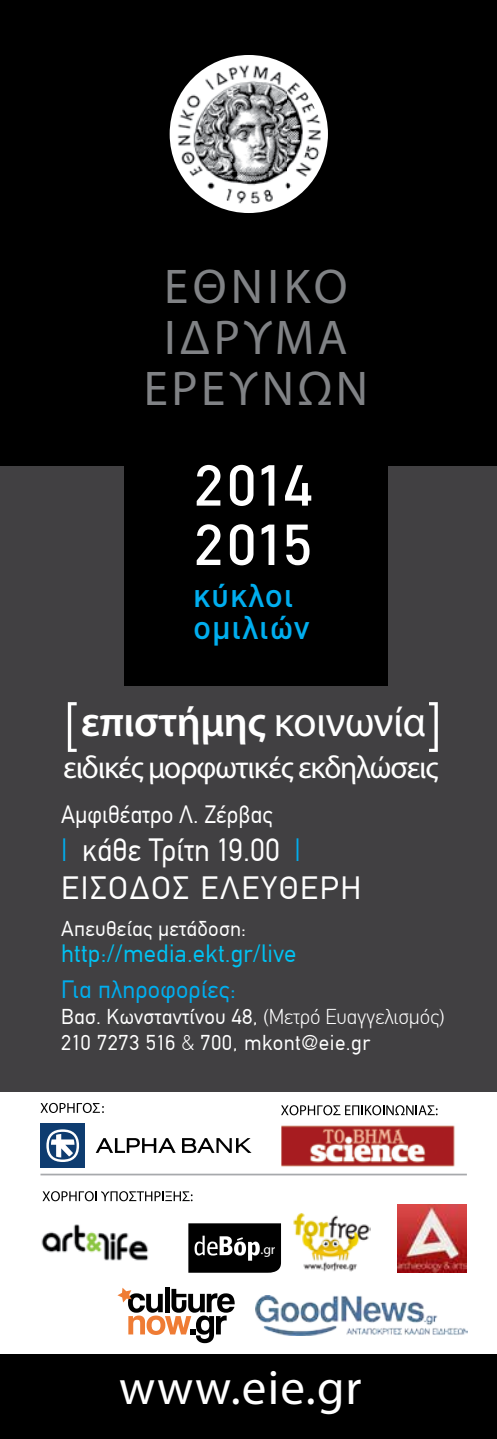
<style>
.page{position:relative;width:497px;height:1439px;background:#fff}
.page>*{position:absolute;margin:0;border:0;box-sizing:border-box;transform-origin:0 0}
.t1{font:500 57.75px/59.3px "CFDIN Std";letter-spacing:.035em;color:#fff}
.t2{font:49px/50.8px "Myriad Pro";letter-spacing:.075em;color:#808285;text-align:center}
.t3{font:49px "Myriad Pro";letter-spacing:.025em;color:#fff}
.t4{font:600 42.88px "Myriad Pro";letter-spacing:-.01em;color:#fff}
.t5{font:500 33.07px/32px "CFDIN Std";letter-spacing:.025em;color:#00aeef}
.t6{font:31.68px "Myriad Pro";letter-spacing:-.035em;color:#fff}
.t7{font:31.5px/38px "CF Din";letter-spacing:.05em;color:#fff;scale:.95 1}
.t8{font:24.5px "CF Din";letter-spacing:.01em;color:#00c2f3}
.t9{font:24.5px "CF Din";color:#fff;scale:.95 1}
.t10{font:24.5px "CF Din";letter-spacing:.01em;color:#00aeef}
.t11{font:21px/26.2px "CF Din";letter-spacing:.01em;color:#fff}
.t12{font:13.83px "Myriad Pro";color:#fff}
.s1{font-family:"CFDIN Std";font-weight:300;font-size:63px}
.s2{font-weight:400}
.s3{color:#00aeef}
.s4{font-weight:300}
</style>
<div class="page">
<div style="left:0;top:455px;width:496px;height:636px;background:#414042"></div>
<div style="left:0;top:0;width:496px;height:465px;background:#000"></div>
<div style="left:169px;top:55px;width:158px;height:158px;background:#fff;border-radius:50%"></div>
<img style="left:176px;top:63px;width:111px;height:109px">
<img style="left:286px;top:75px;width:34px;height:119px">
<img style="left:186px;top:171px;width:101px;height:34px">
<div style="left:124px;top:423px;width:263px;height:263px;background:#000"></div>
<div style="left:0;top:1354px;width:496px;height:85px;background:#000"></div>
<img style="left:281px;top:1125px;width:174px;height:42px">
<svg style="left:40px;top:1103px;width:64px;height:10px"></svg>
<svg style="left:281px;top:1105px;width:156px;height:10px"></svg>
<svg style="left:42px;top:1191px;width:150px;height:10px"></svg>
<svg style="left:188px;top:1223px;width:93px;height:49px"></svg>
<img style="left:293px;top:1213px;width:77px;height:59px">
<img style="left:41px;top:1224px;width:107px;height:37px">
<div style="left:40px;top:1123px;width:45px;height:45px;background:#0e3c70"></div>
<svg style="left:46px;top:1129px;width:33px;height:33px"></svg>
<svg style="left:49px;top:1132px;width:27px;height:27px"></svg>
<svg style="left:51px;top:1134px;width:23px;height:23px"></svg>
<svg style="left:96px;top:1138px;width:79px;height:15px"></svg>
<svg style="left:182px;top:1138px;width:69px;height:15px"></svg>
<hr style="left:40px;top:1173px;width:426px;height:2px;background:#a7a9ac">
<svg style="left:117px;top:1287px;width:117px;height:56px"></svg>
<img style="left:255px;top:1295px;width:211px;height:40px">
<img style="left:397px;top:1204px;width:68px;height:68px">
<h2 class="t2" style="left:143px;top:263px;width:226px">ΕΘΝΙΚΟ<br>ΙΔΡΥΜΑ<br>ΕΡΕΥΝΩΝ</h2>
<h1 class="t1" style="left:193px;top:455px;width:122px">2014<br>2015</h1>
<h3 class="t5" style="left:193px;top:579px;width:118px">κύκλοι ομιλιών</h3>
<h3 class="t4" style="left:63px;top:697px;width:380px"><span class="s1">[</span>επιστήμης <span class="s2">κοινωνία</span><span class="s1">]</span></h3>
<h3 class="t6" style="left:63px;top:750px;width:376px">ειδικές μορφωτικές εκδηλώσεις</h3>
<p class="t9" style="left:61px;top:802px;width:224px">Αμφιθέατρο Λ. Ζέρβας</p>
<h3 class="t7" style="left:61px;top:832px;width:317px"><span class="s3">|</span> κάθε Τρίτη 19.00 <span class="s3">|<br></span>ΕΙΣΟΔΟΣ ΕΛΕΥΘΕΡΗ</h3>
<p class="t11" style="left:61px;top:915px;width:186px">Απευθείας μετάδοση:</p>
<p class="t8" style="left:61px;top:941px;width:236px">http://media.ekt.gr/live</p>
<p class="t10" style="left:61px;top:977px;width:176px">Για πληροφορίες:</p>
<p class="t11" style="left:61px;top:1004px;width:384px">Βασ. Κωνσταντίνου 48, <span class="s4">(Μετρό Ευαγγελισμός)<br></span>210 7273 516 <span class="s4">&amp;</span> 700, mkont@eie.gr</p>
<p class="t12" style="left:260px;top:1242px;width:16px">.gr</p>
<h2 class="t3" style="left:119px;top:1360px;width:243px">www.eie.gr</h2>
</div>
